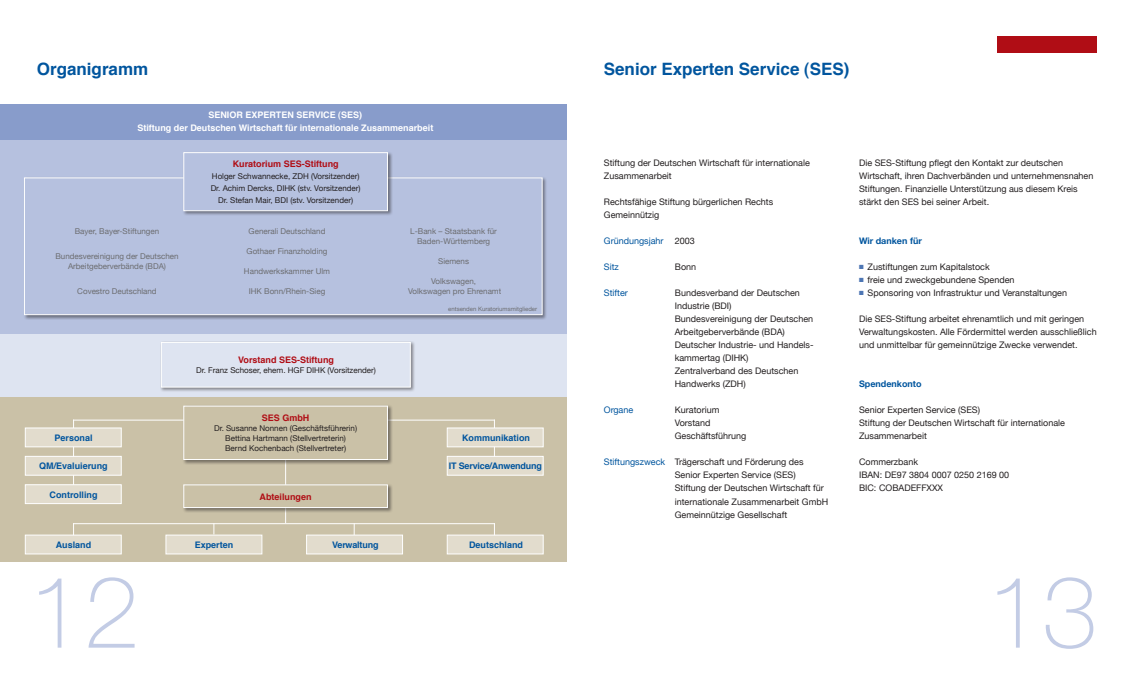
<style>
.page{position:relative;width:1134px;height:681px;background:#fff}
.page>*{position:absolute;margin:0;border:0;box-sizing:border-box;transform-origin:0 0}
.Copy{font:100 100px "Helvetica Neue";color:#c3cce5}
.Copy-2{font:700 17px "Helvetica";color:#01559e}
.Absatzformat_1{font:9px/13px "Helvetica Neue";color:#231f20}
.Copy-3{font:700 9px "Helvetica";color:#fff}
.Copy-4{font:700 9px "Helvetica";color:#01559e}
.Copy-5{font:700 9px "Helvetica";color:#b00d15}
.Absatzformat_1-2{font:9px "Helvetica Neue";color:#01559e}
.Copy-6{font:700 9px "Helvetica";letter-spacing:-.02em;color:#01559e}
.Absatzformat_1-3{font:700 9px "Helvetica Neue";color:#01559e}
.Copy-7{font:8px "Helvetica Neue";color:#231f20}
.Copy-8{font:8px "Helvetica Neue";color:#6c6d70}
.Copy-9{font:6px "Helvetica Neue";color:#6c6d70}
.s1{color:#231f20}
.s2{color:#01559e}
.s3{color:#4d76b4}
</style>
<div class="page">
<div style="left:997px;top:37px;width:100px;height:16px;background:#b00d15"></div>
<div style="left:0;top:115px;width:567px;height:277px;background:#b6c1df"></div>
<div style="left:23px;top:176px;width:525px;height:144px;background:#231f20;opacity:.5"></div>
<div style="left:24px;top:177px;width:519px;height:138px;background:#b6c1df;border:1px solid #fff"></div>
<div style="left:182px;top:151px;width:211px;height:65px;background:#231f20;opacity:.5"></div>
<div style="left:183px;top:152px;width:205px;height:59px;background:#b6c1df;border:1px solid #fff"></div>
<div style="left:0;top:104px;width:567px;height:36px;background:#889ccb"></div>
<div style="left:0;top:396px;width:567px;height:165px;background:#cac1a7"></div>
<div style="left:0;top:334px;width:567px;height:62px;background:#dee4f1"></div>
<div style="left:160px;top:340px;width:256px;height:52px;background:#231f20;opacity:.5"></div>
<div style="left:161px;top:342px;width:250px;height:45px;background:#dee4f1;border:1px solid #fff"></div>
<hr style="left:285px;top:442px;width:1px;height:81px;background:#fff">
<div style="left:182px;top:483px;width:211px;height:30px;background:#231f20;opacity:.5"></div>
<div style="left:183px;top:484px;width:205px;height:24px;background:#cac1a7;border:1px solid #fff"></div>
<div style="left:165px;top:534px;width:97px;height:20px;background:#e2dccd;border:1px solid #fff"></div>
<div style="left:306px;top:534px;width:97px;height:20px;background:#e2dccd;border:1px solid #fff"></div>
<hr style="left:73px;top:523px;width:422px;height:1px;background:#fff">
<hr style="left:73px;top:419px;width:422px;height:1px;background:#fff">
<hr style="left:73px;top:419px;width:1px;height:72px;background:#fff">
<hr style="left:494px;top:419px;width:1px;height:43px;background:#fff">
<div style="left:447px;top:534px;width:97px;height:20px;background:#e2dccd;border:1px solid #fff"></div>
<div style="left:447px;top:427px;width:97px;height:20px;background:#e2dccd;border:1px solid #fff"></div>
<div style="left:447px;top:455px;width:97px;height:20px;background:#e2dccd;border:1px solid #fff"></div>
<div style="left:25px;top:534px;width:97px;height:20px;background:#e2dccd;border:1px solid #fff"></div>
<div style="left:25px;top:427px;width:97px;height:20px;background:#e2dccd;border:1px solid #fff"></div>
<div style="left:25px;top:455px;width:97px;height:20px;background:#e2dccd;border:1px solid #fff"></div>
<div style="left:25px;top:484px;width:97px;height:20px;background:#e2dccd;border:1px solid #fff"></div>
<div style="left:182px;top:404px;width:211px;height:61px;background:#231f20;opacity:.5"></div>
<div style="left:183px;top:405px;width:205px;height:55px;background:#cac1a7;border:1px solid #fff"></div>
<p class="Copy-2" style="left:37px;top:57px;width:113px">Organigramm</p>
<p class="Copy-3" style="left:208px;top:109px;width:155px">SENIOR EXPERTEN SERVICE (SES)</p>
<p class="Copy-3" style="left:137px;top:121px;width:297px">Stiftung der Deutschen Wirtschaft für internationale Zusammenarbeit</p>
<p class="Copy-5" style="left:233px;top:157px;width:108px">Kuratorium SES-Stiftung</p>
<p class="Copy-7" style="left:212px;top:170px;width:149px">Holger Schwannecke, ZDH (Vorsitzender)</p>
<p class="Copy-7" style="left:211px;top:182px;width:151px">Dr. Achim Dercks, DIHK (stv. Vorsitzender)</p>
<p class="Copy-7" style="left:218px;top:194px;width:136px">Dr. Stefan Mair, BDI (stv. Vorsitzender)</p>
<p class="Copy-8" style="left:75px;top:225px;width:86px">Bayer, Bayer-Stiftungen</p>
<p class="Copy-8" style="left:55px;top:250px;width:125px">Bundesvereinigung der Deutschen</p>
<p class="Copy-8" style="left:68px;top:260px;width:99px">Arbeitgeberverbände (BDA)</p>
<p class="Copy-8" style="left:77px;top:285px;width:81px">Covestro Deutschland</p>
<p class="Copy-8" style="left:249px;top:225px;width:78px">Generali Deutschland</p>
<p class="Copy-8" style="left:247px;top:245px;width:82px">Gothaer Finanzholding</p>
<p class="Copy-8" style="left:244px;top:265px;width:88px">Handwerkskammer Ulm</p>
<p class="Copy-8" style="left:249px;top:285px;width:78px">IHK Bonn/Rhein-Sieg</p>
<p class="Copy-8" style="left:410px;top:225px;width:88px">L-Bank – Staatsbank für</p>
<p class="Copy-8" style="left:417px;top:235px;width:75px">Baden-Württemberg</p>
<p class="Copy-8" style="left:438px;top:255px;width:32px">Siemens</p>
<p class="Copy-8" style="left:431px;top:275px;width:46px">Volkswagen,</p>
<p class="Copy-8" style="left:408px;top:285px;width:95px">Volkswagen pro Ehrenamt</p>
<p class="Copy-9" style="left:448px;top:304px;width:90px">entsenden Kuratoriumsmitglieder</p>
<p class="Copy-4" style="left:55px;top:431px;width:40px">Personal</p>
<p class="Copy-4" style="left:39px;top:460px;width:70px">QM/Evaluierung</p>
<p class="Copy-4" style="left:50px;top:488px;width:49px">Controlling</p>
<p class="Copy-4" style="left:56px;top:538px;width:37px">Ausland</p>
<p class="Copy" style="left:28px;top:536px;width:113px">12</p>
<p class="Copy-5" style="left:238px;top:354px;width:97px">Vorstand SES-Stiftung</p>
<p class="Copy-7" style="left:196px;top:364px;width:181px">Dr. Franz Schoser, ehem. HGF DIHK (Vorsitzender)</p>
<p class="Copy-5" style="left:262px;top:411px;width:49px">SES GmbH</p>
<p class="Copy-7" style="left:214px;top:422px;width:144px">Dr. Susanne Nonnen (Geschäftsführerin)</p>
<p class="Copy-7" style="left:225px;top:432px;width:122px">Bettina Hartmann (Stellvertreterin)</p>
<p class="Copy-7" style="left:225px;top:442px;width:122px">Bernd Kochenbach (Stellvertreter)</p>
<p class="Copy-5" style="left:260px;top:490px;width:54px">Abteilungen</p>
<p class="Copy-4" style="left:462px;top:431px;width:70px">Kommunikation</p>
<p class="Copy-6" style="left:449px;top:459px;width:95px">IT Service/Anwendung</p>
<p class="Copy-4" style="left:195px;top:538px;width:40px">Experten</p>
<p class="Copy-6" style="left:332px;top:538px;width:48px">Verwaltung</p>
<p class="Copy-4" style="left:469px;top:538px;width:56px">Deutschland</p>
<p class="Copy-2" style="left:604px;top:57px;width:247px">Senior Experten Service (SES)</p>
<p class="Absatzformat_1" style="left:604px;top:157px;width:208px">Stiftung der Deutschen Wirtschaft für internationale</p>
<p class="Absatzformat_1" style="left:604px;top:170px;width:69px">Zusammenarbeit</p>
<p class="Absatzformat_1" style="left:604px;top:196px;width:171px">Rechtsfähige Stiftung bürgerlichen Rechts</p>
<p class="Absatzformat_1" style="left:604px;top:209px;width:57px">Gemeinnützig</p>
<p class="Absatzformat_1-2" style="left:604px;top:234px;width:92px">Gründungsjahr <span class="s1">2003</span></p>
<p class="Absatzformat_1-2" style="left:604px;top:260px;width:16px">Sitz</p>
<p class="Absatzformat_1" style="left:675px;top:261px;width:23px">Bonn</p>
<p class="Absatzformat_1-2" style="left:604px;top:286px;width:25px">Stifter</p>
<p class="Absatzformat_1" style="left:675px;top:287px;width:127px">Bundesverband der Deutschen<br>Industrie (BDI)</p>
<p class="Absatzformat_1" style="left:675px;top:313px;width:140px">Bundesvereinigung der Deutschen</p>
<p class="Absatzformat_1" style="left:675px;top:326px;width:112px">Arbeitgeberverbände (BDA)</p>
<p class="Absatzformat_1" style="left:675px;top:339px;width:140px">Deutscher Industrie- und Handels&shy;kammertag (DIHK)</p>
<p class="Absatzformat_1" style="left:675px;top:365px;width:125px">Zentralverband des Deutschen<br>Handwerks (ZDH)</p>
<p class="Absatzformat_1-2" style="left:604px;top:403px;width:31px">Organe</p>
<p class="Absatzformat_1" style="left:675px;top:404px;width:46px">Kuratorium</p>
<p class="Absatzformat_1" style="left:675px;top:417px;width:37px">Vorstand</p>
<p class="Absatzformat_1" style="left:675px;top:430px;width:73px">Geschäftsführung</p>
<p class="Absatzformat_1" style="left:604px;top:456px;width:201px"><span class="s2">Stiftungszweck</span> Trägerschaft und Förderung des</p>
<p class="Absatzformat_1" style="left:675px;top:469px;width:122px">Senior Experten Service (SES)</p>
<p class="Absatzformat_1" style="left:675px;top:482px;width:155px">Stiftung der Deutschen Wirtschaft für internationale Zusammenarbeit GmbH</p>
<p class="Absatzformat_1" style="left:675px;top:508px;width:114px">Gemeinnützige Gesellschaft</p>
<p class="Absatzformat_1" style="left:859px;top:157px;width:206px">Die SES-Stiftung pflegt den Kontakt zur deutschen</p>
<p class="Absatzformat_1" style="left:859px;top:170px;width:236px">Wirtschaft, ihren Dachverbänden und unternehmensnahen<br>Stiftungen. Finanzielle Unterstützung aus diesem Kreis stärkt den SES bei seiner Arbeit.</p>
<p class="Absatzformat_1-3" style="left:859px;top:234px;width:64px">Wir danken für</p>
<p class="Absatzformat_1" style="left:859px;top:261px;width:132px"><span class="s3">■</span> Zustiftungen zum Kapitalstock</p>
<p class="Absatzformat_1" style="left:859px;top:274px;width:157px"><span class="s3">■</span> freie und zweckgebundene Spenden</p>
<p class="Absatzformat_1" style="left:859px;top:287px;width:210px"><span class="s3">■</span> Sponsoring von Infrastruktur und Veranstaltungen</p>
<p class="Absatzformat_1" style="left:859px;top:313px;width:239px">Die SES-Stiftung arbeitet ehrenamtlich und mit geringen<br>Verwaltungskosten. Alle Fördermittel werden ausschließlich und unmittelbar für gemeinnützige Zwecke verwendet.</p>
<p class="Absatzformat_1-3" style="left:859px;top:377px;width:64px">Spendenkonto</p>
<p class="Absatzformat_1" style="left:859px;top:404px;width:122px">Senior Experten Service (SES)</p>
<p class="Absatzformat_1" style="left:859px;top:417px;width:208px">Stiftung der Deutschen Wirtschaft für internationale</p>
<p class="Absatzformat_1" style="left:859px;top:430px;width:69px">Zusammenarbeit</p>
<p class="Absatzformat_1" style="left:859px;top:456px;width:61px">Commerzbank</p>
<p class="Absatzformat_1" style="left:859px;top:469px;width:152px">IBAN: DE97 3804 0007 0250 2169 00</p>
<p class="Absatzformat_1" style="left:859px;top:482px;width:85px">BIC: COBADEFFXXX</p>
<p class="Copy" style="left:987px;top:536px;width:113px">13</p>
</div>
